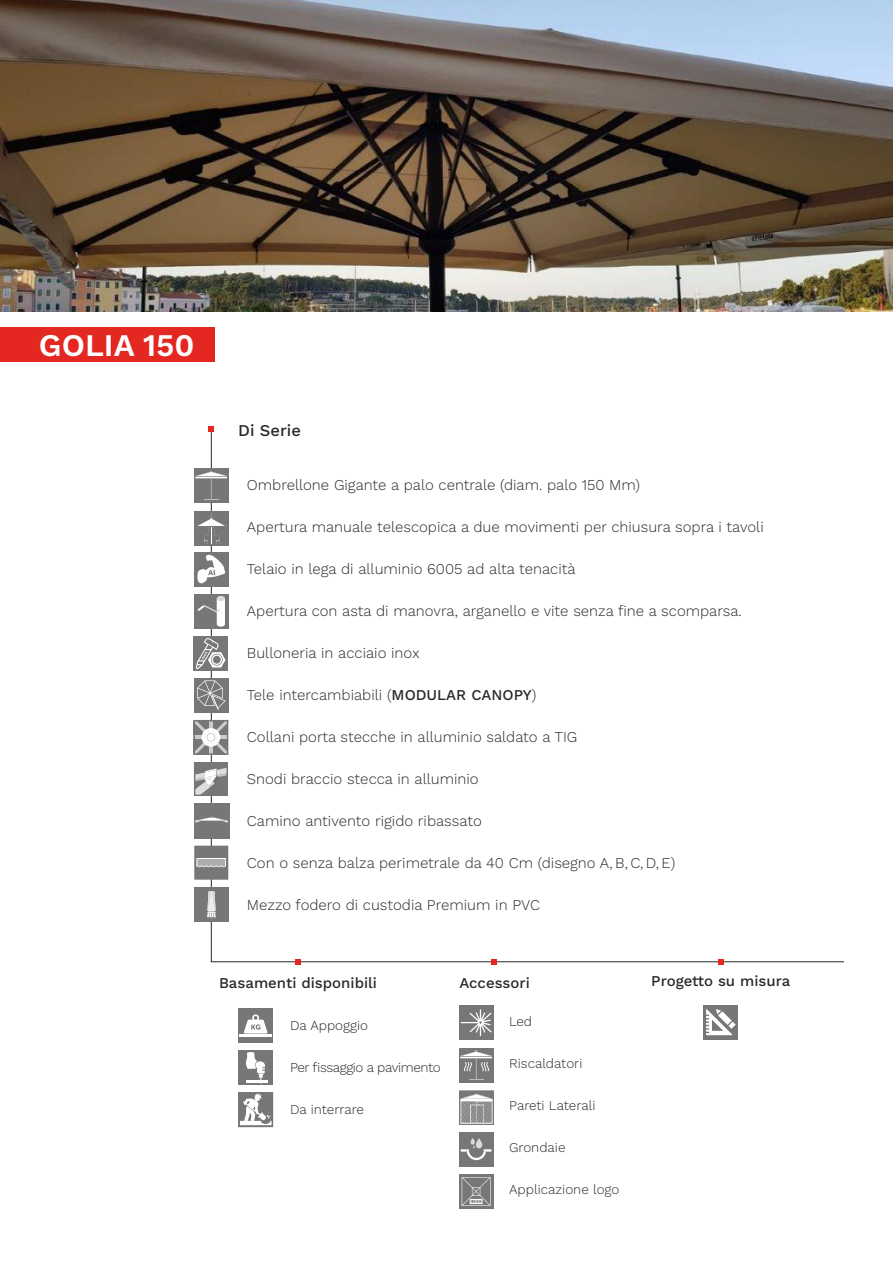
<style>
.page{position:relative;width:893px;height:1263px;background:#fff}
.page>*{position:absolute;margin:0;border:0;box-sizing:border-box;transform-origin:0 0}
.t1{font:600 31.5px "Work Sans";color:#fff}
.t2{font:500 16.5px "Work Sans";color:#282827}
.t3{font:300 15px "Work Sans";color:#282827}
.t4{font:500 15px "Work Sans";color:#282827}
.t5{font:300 13.5px "Work Sans";color:#282827}
.t6{font:300 13.5px "Work Sans";letter-spacing:-.03em;color:#282827}
.s1{font-weight:500}
</style>
<div class="page">
<div style="left:0;top:327px;width:214px;height:35px;background:#e42721"></div>
<img style="left:0;top:0;width:893px;height:312px">
<svg style="left:295px;top:959px;width:6px;height:6px"></svg>
<svg style="left:208px;top:426px;width:6px;height:6px"></svg>
<svg style="left:491px;top:959px;width:6px;height:6px"></svg>
<svg style="left:718px;top:959px;width:6px;height:6px"></svg>
<div style="left:459px;top:1005px;width:34px;height:34px;background:#777776"></div>
<svg style="left:461px;top:1009px;width:31px;height:27px"></svg>
<div style="left:704px;top:1005px;width:34px;height:34px;background:#777776"></div>
<svg style="left:706px;top:1009px;width:30px;height:26px"></svg>
<svg style="left:459px;top:1174px;width:34px;height:34px"></svg>
<svg style="left:462px;top:1177px;width:29px;height:29px"></svg>
<div style="left:459px;top:1132px;width:34px;height:34px;background:#777776"></div>
<svg style="left:461px;top:1138px;width:30px;height:22px"></svg>
<div style="left:194px;top:637px;width:34px;height:34px;background:#777776"></div>
<svg style="left:196px;top:638px;width:29px;height:31px"></svg>
<div style="left:194px;top:468px;width:34px;height:34px;background:#777776"></div>
<svg style="left:195px;top:471px;width:32px;height:29px"></svg>
<div style="left:238px;top:1050px;width:35px;height:35px;background:#777776"></div>
<hr style="left:246px;top:1080px;width:21px;height:2px;background:#fff">
<svg style="left:246px;top:1052px;width:19px;height:32px"></svg>
<svg style="left:238px;top:1092px;width:35px;height:35px"></svg>
<div style="left:459px;top:1048px;width:34px;height:35px;background:#777776"></div>
<svg style="left:460px;top:1051px;width:32px;height:29px"></svg>
<img style="left:459px;top:1090px;width:34px;height:34px">
<div style="left:238px;top:1008px;width:35px;height:35px;background:#777776"></div>
<svg style="left:244px;top:1014px;width:24px;height:19px"></svg>
<hr style="left:240px;top:1034px;width:32px;height:3px;background:#fff">
<div style="left:194px;top:511px;width:34px;height:34px;background:#777776"></div>
<svg style="left:196px;top:513px;width:30px;height:30px"></svg>
<div style="left:194px;top:552px;width:34px;height:34px;background:#777776"></div>
<svg style="left:197px;top:555px;width:28px;height:28px"></svg>
<div style="left:194px;top:594px;width:34px;height:34px;background:#777776"></div>
<div style="left:217px;top:596px;width:8px;height:5px;background:#dadada;border-radius:50%"></div>
<svg style="left:198px;top:598px;width:27px;height:29px"></svg>
<svg style="left:194px;top:846px;width:34px;height:34px"></svg>
<div style="left:194px;top:888px;width:34px;height:34px;background:#777776"></div>
<svg style="left:207px;top:891px;width:9px;height:28px"></svg>
<svg style="left:194px;top:762px;width:34px;height:34px"></svg>
<div style="left:194px;top:678px;width:35px;height:34px;background:#777776"></div>
<svg style="left:197px;top:680px;width:29px;height:30px"></svg>
<div style="left:194px;top:803px;width:35px;height:35px;background:#777776"></div>
<svg style="left:195px;top:817px;width:34px;height:6px"></svg>
<svg style="left:194px;top:720px;width:34px;height:35px"></svg>
<h1 class="t1" style="left:39px;top:321px;width:157px">GOLIA 150</h1>
<p class="t2" style="left:238px;top:417px;width:64px">Di Serie</p>
<p class="t3" style="left:247px;top:473px;width:394px">Ombrellone Gigante a palo centrale (diam. palo 150 Mm)</p>
<p class="t3" style="left:247px;top:515px;width:518px">Apertura manuale telescopica a due movimenti per chiusura sopra i tavoli</p>
<p class="t3" style="left:247px;top:557px;width:330px">Telaio in lega di alluminio 6005 ad alta tenacità</p>
<p class="t3" style="left:247px;top:599px;width:496px">Apertura con asta di manovra, arganello e vite senza fine a scomparsa.</p>
<p class="t3" style="left:247px;top:641px;width:174px">Bulloneria in acciaio inox</p>
<p class="t3" style="left:247px;top:683px;width:291px">Tele intercambiabili (<span class="s1">MODULAR CANOPY</span>)</p>
<p class="t3" style="left:247px;top:725px;width:332px">Collani porta stecche in alluminio saldato a TIG</p>
<p class="t3" style="left:247px;top:767px;width:233px">Snodi braccio stecca in alluminio</p>
<p class="t3" style="left:247px;top:809px;width:236px">Camino antivento rigido ribassato</p>
<p class="t3" style="left:247px;top:851px;width:430px">Con o senza balza perimetrale da 40 Cm (disegno A, B, C, D, E)</p>
<p class="t3" style="left:247px;top:893px;width:295px">Mezzo fodero di custodia Premium in PVC</p>
<p class="t4" style="left:219px;top:971px;width:159px">Basamenti disponibili</p>
<p class="t5" style="left:290px;top:1015px;width:79px">Da Appoggio</p>
<p class="t6" style="left:290px;top:1057px;width:152px">Per fissaggio a pavimento</p>
<p class="t5" style="left:290px;top:1099px;width:75px">Da interrare</p>
<p class="t4" style="left:459px;top:971px;width:72px">Accessori</p>
<p class="t5" style="left:509px;top:1011px;width:24px">Led</p>
<p class="t5" style="left:509px;top:1053px;width:75px">Riscaldatori</p>
<p class="t5" style="left:509px;top:1095px;width:88px">Pareti Laterali</p>
<p class="t5" style="left:509px;top:1137px;width:58px">Grondaie</p>
<p class="t5" style="left:509px;top:1179px;width:112px">Applicazione logo</p>
<p class="t4" style="left:651px;top:970px;width:140px">Progetto su misura</p>
</div>
